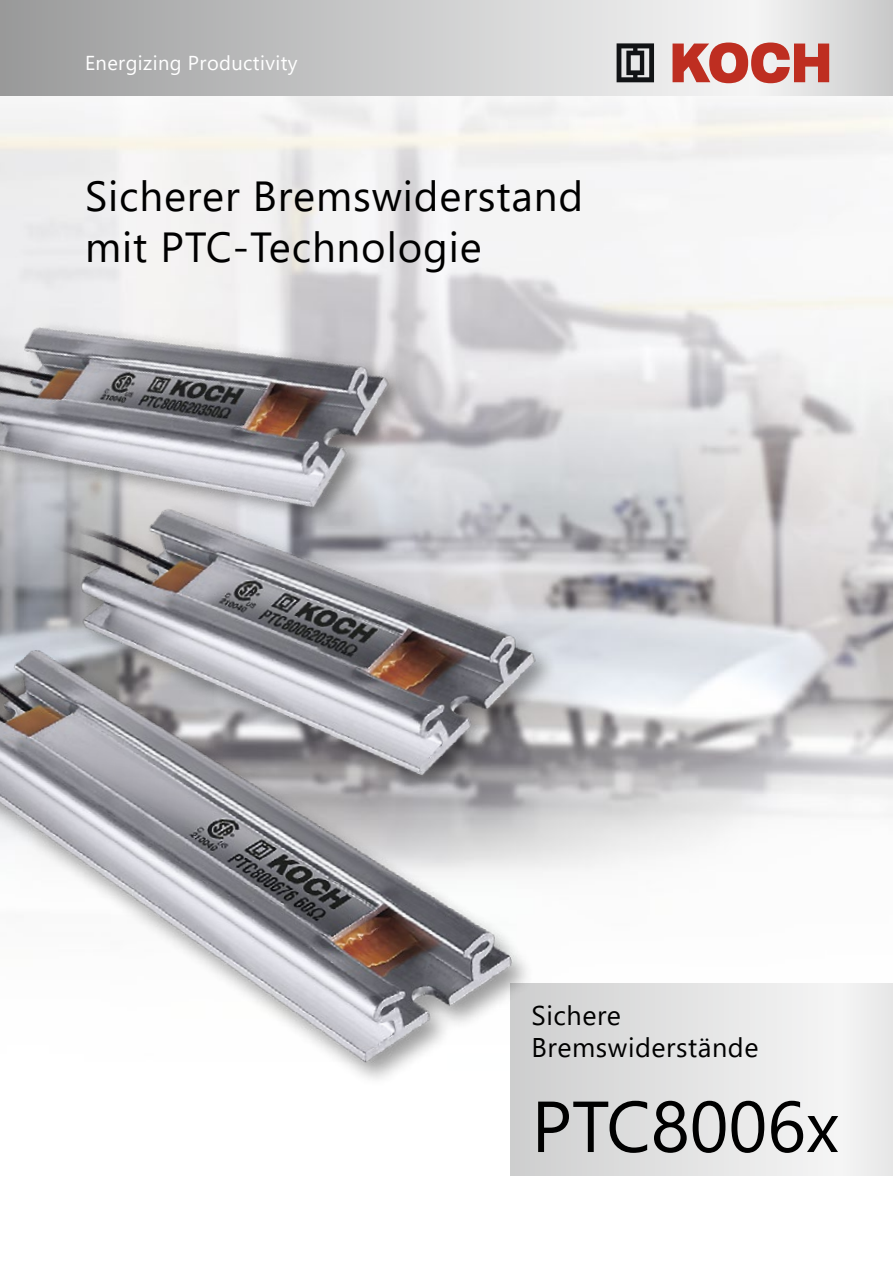
<style>
.page{position:relative;width:893px;height:1263px;background:#fff}
.page>*{position:absolute;margin:0;border:0;box-sizing:border-box;transform-origin:0 0}
.t1{font:72px "Segoe UI";color:#000}
.t2{font:42px/50.4px "Segoe UI";letter-spacing:.02em;color:#000}
.t3{font:27px/32.4px "Segoe UI";letter-spacing:.02em;color:#000}
.t4{font:20.1px "Segoe UI";letter-spacing:.02em;color:#fff}
</style>
<div class="page">
<img style="left:0;top:96px;width:893px;height:1080px">
<div style="left:0;top:0;width:752px;height:96px;background:linear-gradient(to right,#9a9b9b,#f5f5f5)"></div>
<div style="left:752px;top:0;width:141px;height:96px;background:linear-gradient(to right,#f5f5f5,#c8c9c9)"></div>
<svg style="left:672px;top:43px;width:157px;height:40px"></svg>
<svg style="left:617px;top:43px;width:37px;height:39px"></svg>
<div style="left:510px;top:984px;width:329px;height:191px;background:linear-gradient(to right,#cecece,#f5f5f5)"></div>
<div style="left:839px;top:984px;width:54px;height:191px;background:#eee"></div>
<img style="left:0;top:641px;width:567px;height:466px">
<img style="left:43px;top:469px;width:527px;height:361px">
<img style="left:0;top:215px;width:446px;height:413px">
<p class="t4" style="left:85px;top:44px;width:214px">Energizing Productivity</p>
<p class="t2" style="left:85px;top:167px;width:500px">Sicherer Bremswiderstand mit PTC-Technologie</p>
<p class="t3" style="left:531px;top:996px;width:228px">Sichere<br>Bremswiderstände</p>
<h1 class="t1" style="left:531px;top:1058px;width:309px">PTC8006x</h1>
</div>
